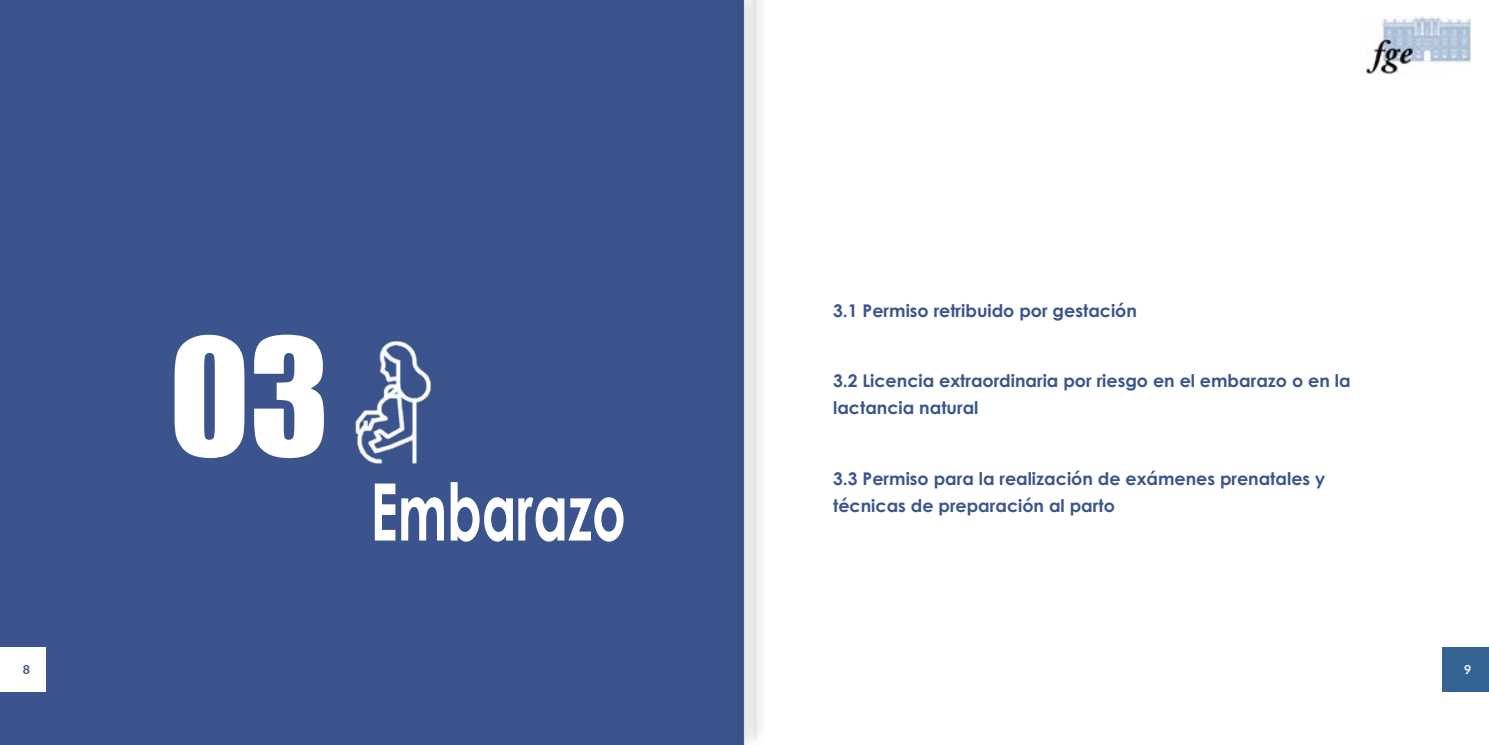
<style>
.page{position:relative;width:1489px;height:745px;background:#fff}
.page>*{position:absolute;margin:0;border:0;box-sizing:border-box;transform-origin:0 0}
.t1{font:150px "Impact";color:#fff}
.t2{font:700 79.25px "Century Gothic Pro";color:#fff;scale:.66 1}
.t3{font:700 17.5px/27.5px "Century Gothic Pro";color:#3b548d}
.t4{font:700 12.5px "Lato";color:#3b548d}
.t5{font:700 12.5px "Lato";color:#fff}
</style>
<div class="page">
<div style="left:0;top:0;width:743px;height:744px;background:#3b548d"></div>
<div style="left:0;top:646px;width:46px;height:45px;background:#fff"></div>
<div style="left:1442px;top:646px;width:46px;height:45px;background:#336293"></div>
<img style="left:1366px;top:17px;width:104px;height:57px">
<div style="left:742px;top:0;width:25px;height:744px;background:#000;opacity:.75"></div>
<hr style="left:754px;top:0;width:1px;height:737px;background:#e4e1e0">
<img style="left:355px;top:340px;width:77px;height:124px">
<h1 class="t1" style="left:169px;top:280px;width:161px">03</h1>
<h2 class="t2" style="left:370px;top:462px;width:388px">Embarazo</h2>
<p class="t3" style="left:833px;top:296px;width:305px">3.1 Permiso retribuido por gestación</p>
<p class="t3" style="left:833px;top:366px;width:519px">3.2 Licencia extraordinaria por riesgo en el embarazo o en la lactancia natural</p>
<p class="t3" style="left:833px;top:464px;width:493px">3.3 Permiso para la realización de exámenes prenatales y técnicas de preparación al parto</p>
<p class="t4" style="left:23px;top:659px;width:9px">8</p>
<p class="t5" style="left:1463px;top:659px;width:9px">9</p>
</div>
